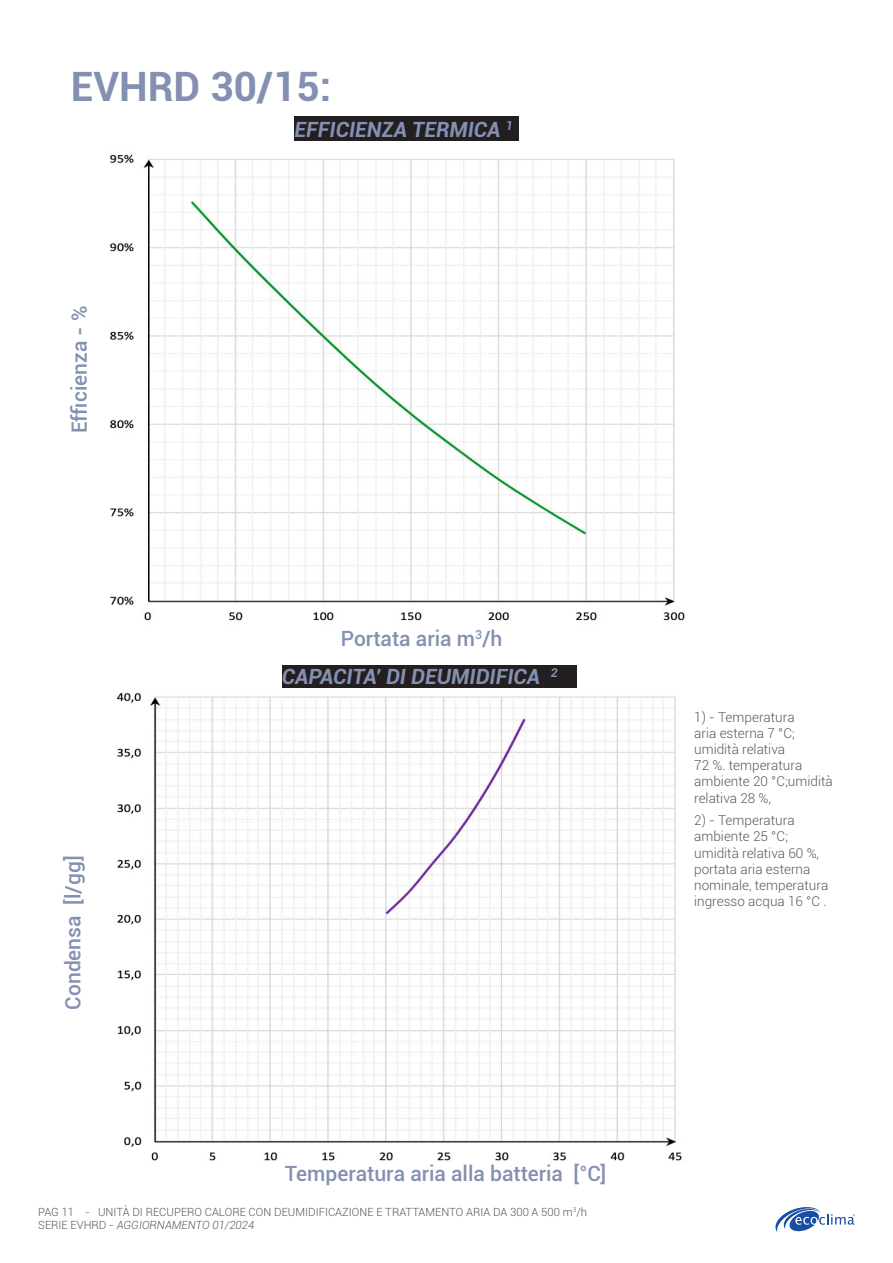
<style>
.page{position:relative;width:893px;height:1263px;background:#fff}
.page>*{position:absolute;margin:0;border:0;box-sizing:border-box;transform-origin:0 0}
.Titolo{font:700 40.5px "Roboto";color:#8490b1}
.t1{font:500 21px "Roboto";color:#8490b1}
.t2{font:italic 700 21px "Roboto";color:#8490b1}
.didascalia_tabella{font:300 13.5px/16.2px "Roboto";color:#57585a}
.t3{font:300 11.25px/13.5px "Roboto";color:#57585a}
.s1{font-style:italic}
</style>
<div class="page">
<svg style="left:775px;top:1207px;width:80px;height:25px"></svg>
<img style="left:116px;top:687px;width:566px;height:474px">
<img style="left:110px;top:154px;width:575px;height:467px">
<div style="left:294px;top:116px;width:225px;height:25px;background:#231f20"></div>
<div style="left:282px;top:665px;width:294px;height:22px;background:#231f20"></div>
<p class="Titolo" style="left:71px;top:58px;width:262px">EVHRD 30/15:</p>
<p class="t1" style="left:65px;top:433px;width:129px;rotate:-90deg">Efficienza - %</p>
<p class="t1" style="left:58px;top:1009px;width:155px;rotate:-90deg">Condensa [l/gg]</p>
<p class="t2" style="left:294px;top:114px;width:220px">EFFICIENZA TERMICA <sup>1</sup></p>
<p class="t1" style="left:341px;top:624px;width:163px">Portata aria m<sup>3</sup>/h</p>
<p class="t2" style="left:282px;top:662px;width:278px">CAPACITA’ DI DEUMIDIFICA <sup>2</sup></p>
<p class="t1" style="left:285px;top:1159px;width:323px">Temperatura aria alla batteria [°C]</p>
<p class="t3" style="left:38px;top:1204px;width:550px">PAG 11 - UNITÀ DI RECUPERO CALORE CON DEUMIDIFICAZIONE E TRATTAMENTO ARIA DA 300 A 500 m<sup>3</sup>/h<br>SERIE EVHRD - <span class="s1">AGGIORNAMENTO 01/2024</span></p>
<p class="didascalia_tabella" style="left:694px;top:708px;width:140px">1) - Temperatura<br>aria esterna 7 °C; umidità relativa<br>72 %. temperatura ambiente 20 °C;umidità relativa 28 %,</p>
<p class="didascalia_tabella" style="left:694px;top:812px;width:136px">2) - Temperatura ambiente 25 °C; umidità relativa 60 %, portata aria esterna nominale, temperatura ingresso acqua 16 °C .</p>
</div>
